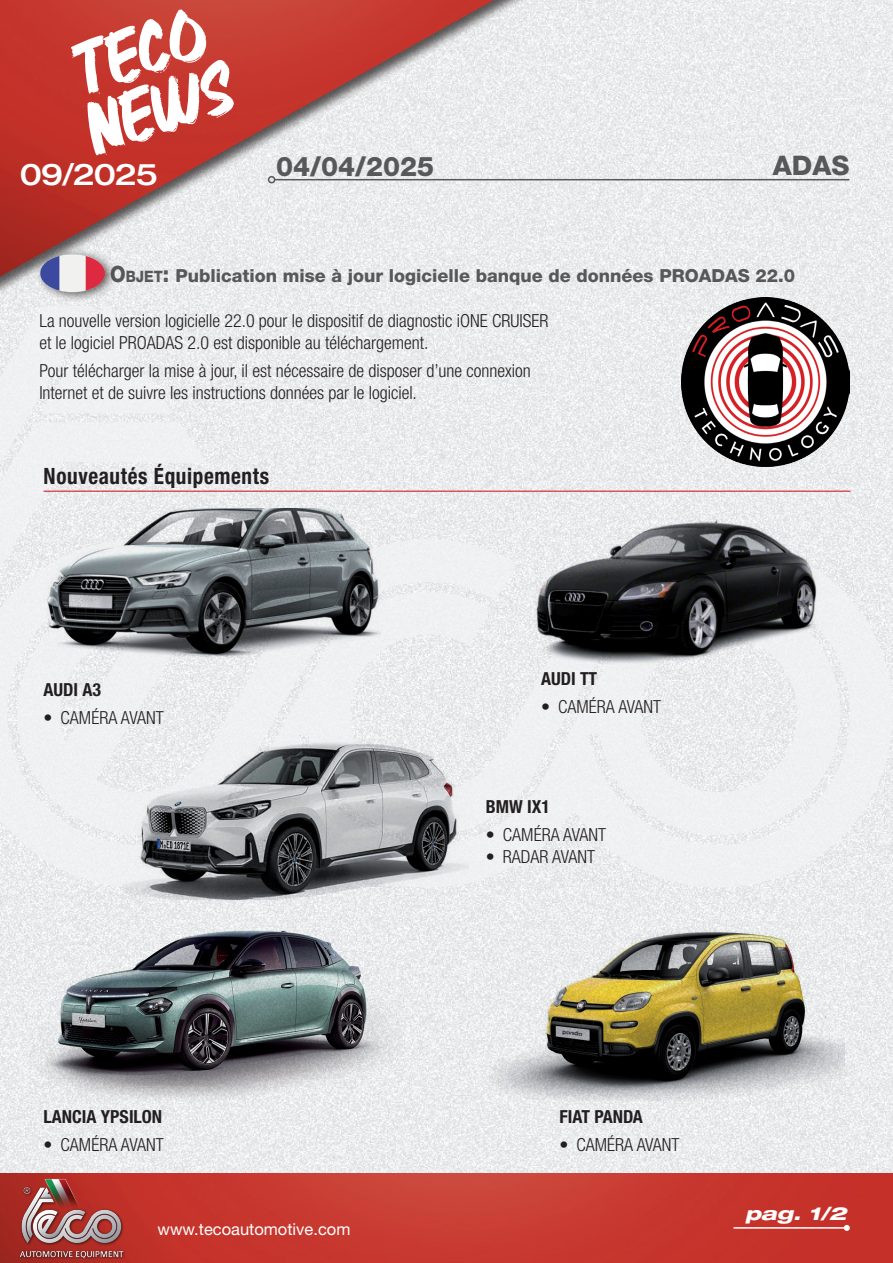
<style>
.page{position:relative;width:893px;height:1263px;background:#fff}
.page>*{position:absolute;margin:0;border:0;box-sizing:border-box;transform-origin:0 0}
.t1{font:500 expanded 30px "Helvetica Neue LT Std";letter-spacing:-.04em;color:#fff}
.t2{font:800 27px "Helvetica Neue LT Std";color:#57585a}
.t3{font:700 condensed 22.5px "Helvetica Neue LT Std";letter-spacing:.03em;color:#231f20;scale:.94 1}
.t4{font:300 condensed 18px/21.6px "Helvetica Neue LT Std";color:#231f20}
.t5{font:800 18px "Helvetica Neue LT Std";color:#57585a}
.t6{font:700 condensed 18px "Helvetica Neue LT Std";color:#231f20}
.t7{font:italic 800 expanded 18px "Helvetica Neue LT Std";color:#fff;scale:1.09 1}
.t8{font:16.5px "Helvetica Neue LT Std";color:#fff}
.s1{font-size:22.5px}
.s2{font-size:15.75px}
</style>
<div class="page">
<img style="left:0;top:888px;width:893px;height:285px">
<svg style="left:0;top:415px;width:893px;height:473px;fill:#eeeff0"></svg>
<img style="left:0;top:1173px;width:893px;height:90px">
<img style="left:18px;top:1176px;width:155px;height:83px">
<hr style="left:733px;top:1227px;width:114px;height:2px;background:#fff">
<svg style="left:844px;top:1225px;width:6px;height:6px"></svg>
<div style="left:0;top:0;width:893px;height:415px;background:#231f20;opacity:.75"></div>
<img style="left:0;top:0;width:893px;height:401px">
<hr style="left:275px;top:179px;width:574px;height:1px;background:#57585a">
<div style="left:268px;top:176px;width:7px;height:7px;border:2px solid #57585a;border-radius:50%"></div>
<svg style="left:70px;top:9px;width:164px;height:146px"></svg>
<img style="left:681px;top:298px;width:169px;height:168px">
<hr style="left:44px;top:491px;width:806px;height:1px;background:#d1232a">
<img style="left:524px;top:492px;width:305px;height:175px">
<img style="left:44px;top:508px;width:336px;height:158px">
<img style="left:29px;top:921px;width:376px;height:179px">
<img style="left:124px;top:735px;width:345px;height:172px">
<img style="left:489px;top:917px;width:355px;height:183px">
<div style="left:35px;top:248px;width:82px;height:55px;background:#231f20;opacity:.75"></div>
<img style="left:39px;top:253px;width:67px;height:39px">
<h1 class="t1" style="left:20px;top:155px;width:140px">09/2025</h1>
<h2 class="t2" style="left:276px;top:150px;width:160px">04/04/2025</h2>
<h2 class="t2" style="left:773px;top:149px;width:78px">ADAS</h2>
<p class="t5" style="left:110px;top:265px;width:686px"><span class="s1">O</span><span class="s2">bjet</span><span class="s1">:</span> Publication mise à jour logicielle banque de données PROADAS 22.0</p>
<p class="t4" style="left:39px;top:310px;width:511px">La nouvelle version logicielle 22.0 pour le dispositif de diagnostic iONE CRUISER et le logiciel PROADAS 2.0 est disponible au téléchargement.</p>
<p class="t4" style="left:39px;top:360px;width:493px">Pour télécharger la mise à jour, il est nécessaire de disposer d’une connexion<br>Internet et de suivre les instructions données par le logiciel.</p>
<p class="t3" style="left:44px;top:462px;width:241px">Nouveautés Équipements</p>
<p class="t6" style="left:44px;top:679px;width:59px">AUDI A3</p>
<p class="t4" style="left:44px;top:707px;width:122px">• CAMÉRA AVANT</p>
<p class="t6" style="left:44px;top:1105px;width:120px">LANCIA YPSILON</p>
<p class="t4" style="left:44px;top:1133px;width:122px">• CAMÉRA AVANT</p>
<p class="t8" style="left:158px;top:1219px;width:194px">www.tecoautomotive.com</p>
<p class="t6" style="left:541px;top:668px;width:58px">AUDI TT</p>
<p class="t4" style="left:541px;top:696px;width:122px">• CAMÉRA AVANT</p>
<p class="t6" style="left:486px;top:796px;width:66px">BMW IX1</p>
<p class="t4" style="left:486px;top:824px;width:122px">• CAMÉRA AVANT</p>
<p class="t4" style="left:486px;top:845px;width:111px">• RADAR AVANT</p>
<p class="t6" style="left:559px;top:1105px;width:85px">FIAT PANDA</p>
<p class="t4" style="left:559px;top:1133px;width:122px">• CAMÉRA AVANT</p>
<p class="t7" style="left:745px;top:1202px;width:95px">pag. 1/2</p>
</div>
